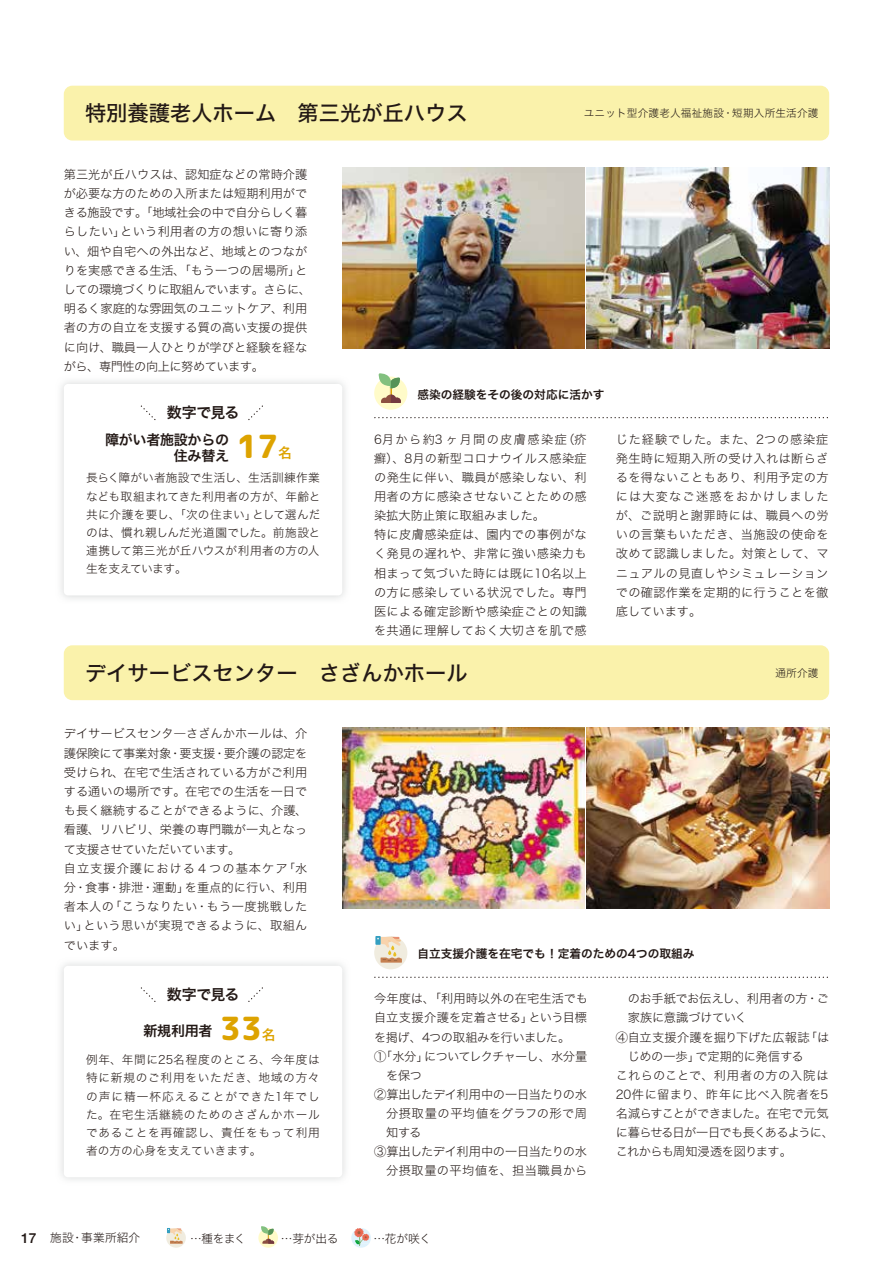
<style>
.page{position:relative;width:893px;height:1263px;background:#fff}
.page>*{position:absolute;margin:0;border:0;box-sizing:border-box;transform-origin:0 0}
.t1{font:31.95px "rounded mplus 1 c heavy";color:#dda300}
.t2{font:21.3px "Hira Kaku Std W5";color:#221815}
.t3{font:14.85px "Hira Kaku Std W6";letter-spacing:-.03em;color:#221815}
.t4{font:14.1px/16.8px "Hira Kaku Std W6";letter-spacing:-.02em;color:#221815;text-align:right}
.t5{font:13.8px "Hira Kaku Std W6";color:#dda300}
.t6{font:12.15px/19.2px "Hira Kaku Std W2";color:#221815}
.t7{font:12.15px/19px "Hira Kaku Std W2";letter-spacing:.025em;color:#221815}
.t8{font:12.15px "Hira Kaku Std W2";letter-spacing:-.025em;color:#221815}
.t9{font:12.15px "Hira Kaku Std W2";letter-spacing:.035em;color:#221815}
.t10{font:12.15px "Hira Kaku Std W2";letter-spacing:-.04em;color:#221815}
.t11{font:12.15px "Hira Kaku Std W2";letter-spacing:-.055em;color:#221815}
.t12{font:12.15px "Hira Kaku Std W2";letter-spacing:-.06em;color:#221815}
.t13{font:12.15px "Hira Kaku Std W2";letter-spacing:-.035em;color:#221815}
.t14{font:12.15px "Hira Kaku Std W2";letter-spacing:-.02em;color:#221815}
.t15{font:12.15px "Hira Kaku Std W2";letter-spacing:.04em;color:#221815}
.t16{font:11.7px/18.1px "Hira Kaku Std W2";letter-spacing:.02em;color:#221815;text-align:justify}
.t17{font:11.7px "Hira Kaku Std W6";color:#221815}
.t18{font:11.7px "Hira Kaku Std W2";letter-spacing:-.025em;color:#414548}
.t19{font:10.65px "Hira Kaku Std W2";letter-spacing:.015em;color:#221815}
.s1{font-family:"Helvetica Neue";font-weight:500;font-size:13.8px}
</style>
<div class="page">
<svg style="left:248px;top:987px;width:15px;height:15px"></svg>
<div style="left:166px;top:1228px;width:20px;height:20px;background:#f0ecdf;border-radius:50%"></div>
<svg style="left:167px;top:1228px;width:16px;height:16px"></svg>
<div style="left:258px;top:1228px;width:20px;height:20px;background:#fffbc9;border-radius:50%"></div>
<svg style="left:261px;top:1226px;width:13px;height:18px"></svg>
<svg style="left:351px;top:1228px;width:20px;height:20px"></svg>
<div style="left:374px;top:936px;width:33px;height:33px;background:#f0ecdf;border-radius:50%"></div>
<div style="left:375px;top:936px;width:6px;height:9px;background:#349fc1"></div>
<svg style="left:377px;top:937px;width:25px;height:26px"></svg>
<div style="left:374px;top:377px;width:33px;height:33px;background:#fffbc9;border-radius:50%"></div>
<svg style="left:378px;top:373px;width:23px;height:30px"></svg>
<div style="left:64px;top:645px;width:765px;height:55px;background:#faf2ab;border-radius:9px"></div>
<div style="left:64px;top:86px;width:765px;height:55px;background:#faf2ab;border-radius:9px"></div>
<svg style="left:140px;top:405px;width:16px;height:15px"></svg>
<svg style="left:248px;top:405px;width:15px;height:16px"></svg>
<svg style="left:140px;top:987px;width:16px;height:15px"></svg>
<svg style="left:375px;top:977px;width:453px;height:1px"></svg>
<svg style="left:375px;top:417px;width:453px;height:1px"></svg>
<img style="left:587px;top:728px;width:242px;height:180px">
<img style="left:342px;top:728px;width:243px;height:180px">
<img style="left:342px;top:168px;width:243px;height:181px">
<img style="left:587px;top:168px;width:242px;height:181px">
<h2 class="t2" style="left:85px;top:97px;width:384px">特別養護老人ホーム　第三光が丘ハウス</h2>
<p class="t19" style="left:584px;top:105px;width:236px">ユニット型介護老人福祉施設・短期入所生活介護</p>
<p class="t6" style="left:64px;top:164px;width:249px">第三光が丘ハウスは、認知症などの常時介護が必要な方のための入所または短期利用ができる施設です。「地域社会の中で自分らしく暮らしたい」という利用者の方の想いに寄り添い、畑や自宅への外出など、地域とのつながりを実感できる生活、「もう一つの居場所」としての環境づくりに取組んでいます。さらに、明るく家庭的な雰囲気のユニットケア、利用者の方の自立を支援する質の高い支援の提供に向け、職員一人ひとりが学びと経験を経ながら、専門性の向上に努めています。</p>
<p class="t3" style="left:167px;top:401px;width:74px">数字で見る</p>
<p class="t4" style="left:105px;top:431px;width:126px">障がい者施設からの住み替え</p>
<h1 class="t1" style="left:237px;top:424px;width:43px">17</h1>
<p class="t5" style="left:278px;top:442px;width:15px">名</p>
<p class="t16" style="left:86px;top:469px;width:236px">長らく障がい者施設で生活し、生活訓練作業なども取組まれてきた利用者の方が、年齢と共に介護を要し、「次の住まい」として選んだのは、慣れ親しんだ光道園でした。前施設と連携して第三光が丘ハウスが利用者の方の人生を支えています。</p>
<p class="t17" style="left:417px;top:385px;width:189px">感染の経験をその後の対応に活かす</p>
<p class="t7" style="left:374px;top:429px;width:214px">6月から約3 ヶ月間の皮膚感染症（疥癬）、8月の新型コロナウイルス感染症の発生に伴い、職員が感染しない、利用者の方に感染させないことための感染拡大防止策に取組みました。<br>特に皮膚感染症は、園内での事例がなく発見の遅れや、非常に強い感染力も相まって気づいた時には既に10名以上の方に感染している状況でした。専門医による確定診断や感染症ごとの知識を共通に理解しておく大切さを肌で感</p>
<p class="t6" style="left:616px;top:429px;width:214px;text-align:justify">じた経験でした。また、2つの感染症発生時に短期入所の受け入れは断らざるを得ないこともあり、利用予定の方には大変なご迷惑をおかけしましたが、ご説明と謝罪時には、職員への労いの言葉もいただき、当施設の使命を改めて認識しました。対策として、マニュアルの見直しやシミュレーションでの確認作業を定期的に行うことを徹底しています。</p>
<h2 class="t2" style="left:85px;top:656px;width:384px">デイサービスセンター　さざんかホール</h2>
<p class="t19" style="left:775px;top:665px;width:45px">通所介護</p>
<p class="t6" style="left:64px;top:724px;width:245px">デイサービスセンタ―さざんかホールは、介護保険にて事業対象・要支援・要介護の認定を受けられ、在宅で生活されている方がご利用する通いの場所です。在宅での生活を一日でも長く継続することができるように、介護、看護、リハビリ、栄養の専門職が一丸となって支援させていただいています。<br>自立支援介護における４つの基本ケア「水分・食事・排泄・運動」を重点的に行い、利用者本人の「こうなりたい・もう一度挑戦したい」という思いが実現できるように、取組んでいます。</p>
<p class="t3" style="left:167px;top:983px;width:74px">数字で見る</p>
<p class="t4" style="left:144px;top:1022px;width:71px">新規利用者</p>
<h1 class="t1" style="left:220px;top:1005px;width:43px">33</h1>
<p class="t5" style="left:262px;top:1024px;width:15px">名</p>
<p class="t16" style="left:86px;top:1050px;width:235px">例年、年間に25名程度のところ、今年度は特に新規のご利用をいただき、地域の方々の声に精一杯応えることができた1年でした。在宅生活継続のためのさざんかホールであることを再確認し、責任をもって利用者の方の心身を支えていきます。</p>
<p class="t17" style="left:417px;top:945px;width:279px">自立支援介護を在宅でも！定着のための4つの取組み</p>
<p class="t6" style="left:374px;top:989px;width:215px">今年度は、「利用時以外の在宅生活でも</p>
<p class="t6" style="left:374px;top:1008px;width:215px">自立支援介護を定着させる」という目標</p>
<p class="t10" style="left:374px;top:1028px;width:198px">を掲げ、4つの取組みを行いました。</p>
<p class="t11" style="left:374px;top:1047px;width:215px">①「水分」についてレクチャーし、水分量</p>
<p class="t6" style="left:386px;top:1065px;width:38px">を保つ</p>
<p class="t8" style="left:374px;top:1085px;width:215px">②算出したデイ利用中の一日当たりの水</p>
<p class="t15" style="left:386px;top:1104px;width:202px">分摂取量の平均値をグラフの形で周</p>
<p class="t6" style="left:386px;top:1123px;width:37px">知する</p>
<p class="t8" style="left:374px;top:1142px;width:215px">③算出したデイ利用中の一日当たりの水</p>
<p class="t9" style="left:386px;top:1162px;width:203px">分摂取量の平均値を、担当職員から</p>
<p class="t14" style="left:628px;top:989px;width:203px">のお手紙でお伝えし、利用者の方・ご</p>
<p class="t8" style="left:628px;top:1009px;width:121px">家族に意識づけていく</p>
<p class="t6" style="left:616px;top:1027px;width:215px">④自立支援介護を掘り下げた広報誌「は</p>
<p class="t6" style="left:628px;top:1046px;width:177px">じめの一歩」で定期的に発信する</p>
<p class="t7" style="left:616px;top:1065px;width:214px">これらのことで、利用者の方の入院は</p>
<p class="t9" style="left:616px;top:1085px;width:214px">20件に留まり、昨年に比べ入院者を5</p>
<p class="t13" style="left:616px;top:1104px;width:214px">名減らすことができました。在宅で元気</p>
<p class="t12" style="left:616px;top:1123px;width:220px">に暮らせる日が一日でも長くあるように、</p>
<p class="t10" style="left:616px;top:1142px;width:178px">これからも周知浸透を図ります。</p>
<p class="t16" style="left:21px;top:1229px;width:120px"><span class="s1">17</span> 施設・事業所紹介</p>
<p class="t18" style="left:190px;top:1230px;width:242px">…種をまく　　　…芽が出る　　　…花が咲く</p>
</div>
